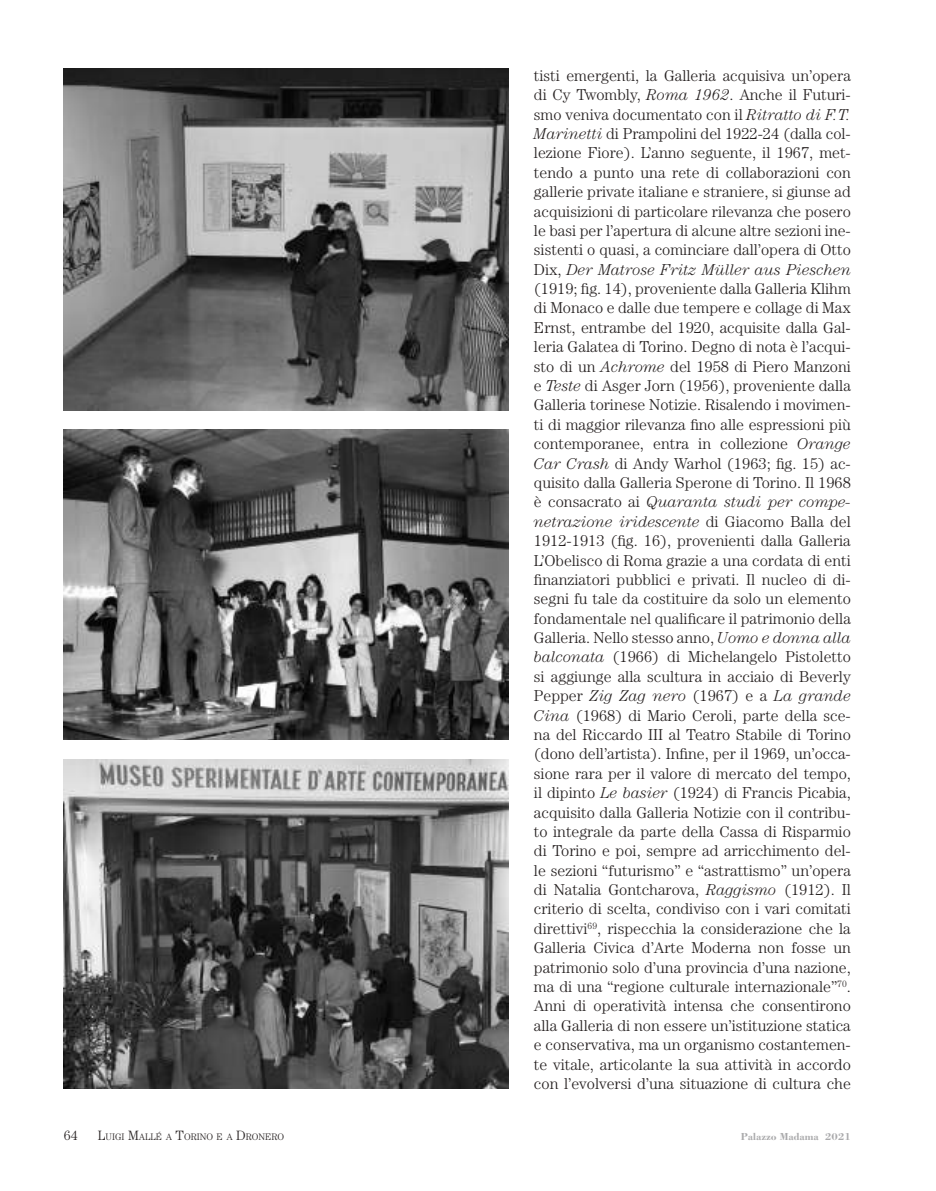
<style>
.page{position:relative;width:936px;height:1191px;background:#fff}
.page>*{position:absolute;margin:0;border:0;box-sizing:border-box;transform-origin:0 0}
.t1{font:300 15.75px/19.4px "Century";color:#241f1f;text-align:justify}
.t2{font:300 13.5px "Century";color:#241f1f}
.t3{font:700 10.5px "Bodoni";color:#aaaaac}
.t4{font:300 9.45px "Century";color:#241f1f}
.s1{font-style:italic}
.s2{font-size:13.5px}
</style>
<div class="page">
<img style="left:64px;top:68px;width:444px;height:342px">
<img style="left:64px;top:430px;width:444px;height:310px">
<img style="left:64px;top:759px;width:444px;height:330px">
<p class="t1" style="left:534px;top:66px;width:318px">tisti emergenti, la Galleria acquisiva un’opera di Cy Twombly, <span class="s1">Roma 1962</span>. Anche il Futuri&shy;smo veniva documentato con il <span class="s1">Ritratto di F.T.<br>Marinetti</span> di Prampolini del 1922-24 (dalla col&shy;lezione Fiore). L’anno seguente, il 1967, met&shy;tendo a punto una rete di collaborazioni con gallerie private italiane e straniere, si giunse ad acquisizioni di particolare rilevanza che posero le basi per l’apertura di alcune altre sezioni ine&shy;sistenti o quasi, a cominciare dall’opera di Otto Dix, <span class="s1">Der Matrose Fritz Müller aus Pieschen </span>(1919; fig. 14), proveniente dalla Galleria Klihm di Monaco e dalle due tempere e collage di Max Ernst, entrambe del 1920, acquisite dalla Gal&shy;leria Galatea di Torino. Degno di nota è l’acqui&shy;sto di un <span class="s1">Achrome</span> del 1958 di Piero Manzoni e <span class="s1">Teste</span> di Asger Jorn (1956), proveniente dalla Galleria torinese Notizie. Risalendo i movimen&shy;ti di maggior rilevanza fino alle espressioni più contemporanee, entra in collezione <span class="s1">Orange Car Crash</span> di Andy Warhol (1963; fig. 15) ac&shy;quisito dalla Galleria Sperone di Torino. Il 1968 è consacrato ai <span class="s1">Quaranta studi per compe&shy;netrazione iridescente</span> di Giacomo Balla del 1912-1913 (fig. 16), provenienti dalla Galleria L’Obelisco di Roma grazie a una cordata di enti finanziatori pubblici e privati. Il nucleo di di&shy;segni fu tale da costituire da solo un elemento fondamentale nel qualificare il patrimonio della Galleria. Nello stesso anno, <span class="s1">Uomo e donna alla balconata</span> (1966) di Michelangelo Pistoletto si aggiunge alla scultura in acciaio di Beverly Pepper <span class="s1">Zig Zag nero</span> (1967) e a <span class="s1">La grande Cina</span> (1968) di Mario Ceroli, parte della sce&shy;na del Riccardo III al Teatro Stabile di Torino (dono dell’artista). Infine, per il 1969, un’occa&shy;sione rara per il valore di mercato del tempo, il dipinto <span class="s1">Le basier</span> (1924) di Francis Picabia, acquisito dalla Galleria Notizie con il contribu&shy;to integrale da parte della Cassa di Risparmio di Torino e poi, sempre ad arricchimento del&shy;le sezioni “futurismo” e “astrattismo” un’opera di Natalia Gontcharova, <span class="s1">Raggismo</span> (1912). Il criterio di scelta, condiviso con i vari comitati direttivi<sup>69</sup>, rispecchia la considerazione che la Galleria Civica d’Arte Moderna non fosse un patrimonio solo d’una provincia d’una nazione, ma di una “regione culturale internazionale”<sup>70</sup>.<br>Anni di operatività intensa che consentirono alla Galleria di non essere un’istituzione statica e conservativa, ma un organismo costantemen&shy;te vitale, articolante la sua attività in accordo con l’evolversi d’una situazione di cultura che</p>
<p class="t2" style="left:64px;top:1127px;width:16px">64</p>
<p class="t4" style="left:98px;top:1131px;width:188px"><span class="s2">L</span>UIGI <span class="s2">M</span>ALLÉ A <span class="s2">T</span>ORINO E A <span class="s2">D</span>RONERO</p>
<p class="t3" style="left:740px;top:1129px;width:111px">Palazzo Madama 2021</p>
</div>
